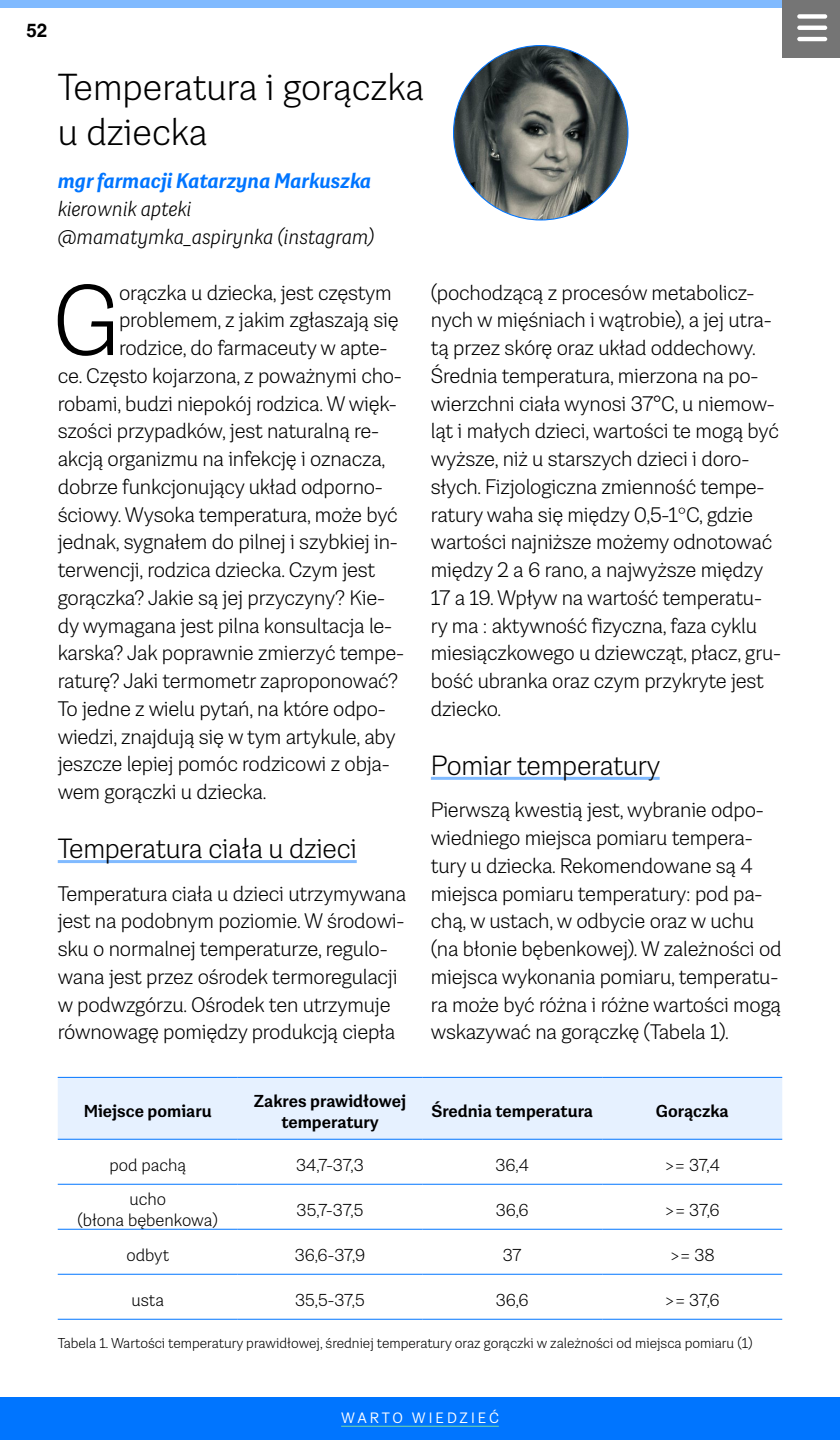
<style>
.page{position:relative;width:840px;height:1440px;background:#fff}
.page>*{position:absolute;margin:0;border:0;box-sizing:border-box;transform-origin:0 0}
.drop{font:300 100.27px "Grotesco";color:#000}
.sub-arty{font:300 37.5px/45px "Grotesco";color:#000}
.Sub-wiedza{font:300 27.75px "Grotesco";letter-spacing:-.01em;color:#000}
.main{font:300 21px/27.8px "Grotesco";letter-spacing:-.01em;color:#000}
.drop-2{font:300 21px "Grotesco";letter-spacing:-.01em;color:#000}
.placowka{font:italic 300 21px "Grotesco";color:#000}
.autor{font:italic 700 21px "Grotesco";color:#0075ff}
.t1{font:700 18.75px "Helvetica";color:#000}
.main-2{font:300 17.25px/20.7px "Grotesco";color:#000;text-align:center}
.main-3{font:700 17.25px/20.7px "Grotesco";color:#000;text-align:center}
.t2{font:15px "Grotesco";letter-spacing:.2em;color:#fff}
.zdjecia{font:300 14.25px "Grotesco";color:#000}
.s1{font-family:"Palatino";font-weight:400}
</style>
<div class="page">
<img style="left:454px;top:46px;width:174px;height:174px;border-radius:87px">
<hr style="left:58px;top:860px;width:299px;height:3px;background:#80baff">
<hr style="left:431px;top:777px;width:229px;height:3px;background:#80baff">
<div style="left:58px;top:1078px;width:724px;height:61px;background:#e6f1ff"></div>
<hr style="left:58px;top:1077px;width:180px;height:1px;background:#0075ff">
<hr style="left:238px;top:1077px;width:184px;height:1px;background:#0075ff">
<hr style="left:422px;top:1077px;width:180px;height:1px;background:#0075ff">
<hr style="left:602px;top:1077px;width:180px;height:1px;background:#0075ff">
<hr style="left:58px;top:1139px;width:180px;height:1px;background:#0075ff">
<hr style="left:238px;top:1139px;width:184px;height:1px;background:#0075ff">
<hr style="left:422px;top:1139px;width:180px;height:1px;background:#0075ff">
<hr style="left:602px;top:1139px;width:180px;height:1px;background:#0075ff">
<hr style="left:58px;top:1184px;width:180px;height:1px;background:#0075ff">
<hr style="left:238px;top:1184px;width:184px;height:1px;background:#0075ff">
<hr style="left:422px;top:1184px;width:180px;height:1px;background:#0075ff">
<hr style="left:602px;top:1184px;width:180px;height:1px;background:#0075ff">
<hr style="left:58px;top:1229px;width:180px;height:1px;background:#0075ff">
<hr style="left:238px;top:1229px;width:184px;height:1px;background:#0075ff">
<hr style="left:422px;top:1229px;width:180px;height:1px;background:#0075ff">
<hr style="left:602px;top:1229px;width:180px;height:1px;background:#0075ff">
<hr style="left:58px;top:1274px;width:180px;height:1px;background:#0075ff">
<hr style="left:238px;top:1274px;width:184px;height:1px;background:#0075ff">
<hr style="left:422px;top:1274px;width:180px;height:1px;background:#0075ff">
<hr style="left:602px;top:1274px;width:180px;height:1px;background:#0075ff">
<hr style="left:58px;top:1319px;width:180px;height:1px;background:#0075ff">
<hr style="left:238px;top:1319px;width:184px;height:1px;background:#0075ff">
<hr style="left:422px;top:1319px;width:180px;height:1px;background:#0075ff">
<hr style="left:602px;top:1319px;width:180px;height:1px;background:#0075ff">
<div style="left:0;top:0;width:840px;height:8px;background:#80baff"></div>
<div style="left:782px;top:0;width:58px;height:58px;background:#757575"></div>
<div style="left:797px;top:14px;width:30px;height:5px;background:#fff;border-radius:2px"></div>
<hr style="left:797px;top:26px;width:30px;height:4px;background:#fff;border-radius:2px">
<hr style="left:797px;top:37px;width:30px;height:4px;background:#fff;border-radius:2px">
<div style="left:0;top:1397px;width:840px;height:43px;background:#0075ff"></div>
<hr style="left:341px;top:1426px;width:158px;height:1px;background:#78d9a3">
<p class="t1" style="left:26px;top:19px;width:22px">52</p>
<p class="sub-arty" style="left:58px;top:64px;width:368px">Temperatura i gorączka u dziecka</p>
<p class="autor" style="left:58px;top:167px;width:315px">mgr farmacji Katarzyna Markuszka</p>
<p class="placowka" style="left:58px;top:196px;width:135px">kierownik apteki</p>
<p class="placowka" style="left:58px;top:223px;width:319px">@mamatymka_aspirynka (instagram)</p>
<p class="drop" style="left:52px;top:261px;width:69px">G</p>
<p class="drop-2" style="left:119px;top:280px;width:274px">orączka u dziecka, jest częstym</p>
<p class="drop-2" style="left:119px;top:308px;width:281px">problemem, z jakim zgłaszają się</p>
<p class="drop-2" style="left:119px;top:335px;width:270px">rodzice, do farmaceuty w apte-</p>
<p class="drop-2" style="left:58px;top:363px;width:346px">ce. Często kojarzona, z poważnymi cho-</p>
<p class="drop-2" style="left:58px;top:391px;width:341px">robami, budzi niepokój rodzica. W więk-</p>
<p class="drop-2" style="left:58px;top:419px;width:323px">szości przypadków, jest naturalną re-</p>
<p class="drop-2" style="left:58px;top:446px;width:329px">akcją organizmu na infekcję i oznacza,</p>
<p class="drop-2" style="left:58px;top:474px;width:327px">dobrze funkcjonujący układ odporno-</p>
<p class="drop-2" style="left:58px;top:502px;width:342px">ściowy. Wysoka temperatura, może być</p>
<p class="drop-2" style="left:58px;top:530px;width:342px">jednak, sygnałem do pilnej i szybkiej in-</p>
<p class="drop-2" style="left:58px;top:557px;width:319px">terwencji, rodzica dziecka. Czym jest</p>
<p class="drop-2" style="left:58px;top:585px;width:329px">gorączka? Jakie są jej przyczyny? Kie-</p>
<p class="drop-2" style="left:58px;top:613px;width:336px">dy wymagana jest pilna konsultacja le-</p>
<p class="drop-2" style="left:58px;top:641px;width:348px">karska? Jak poprawnie zmierzyć tempe-</p>
<p class="drop-2" style="left:58px;top:668px;width:342px">raturę? Jaki termometr zaproponować?</p>
<p class="drop-2" style="left:58px;top:696px;width:330px">To jedne z wielu pytań, na które odpo-</p>
<p class="drop-2" style="left:58px;top:724px;width:340px">wiedzi, znajdują się w tym artykule, aby</p>
<p class="drop-2" style="left:58px;top:752px;width:334px">jeszcze lepiej pomóc rodzicowi z obja-</p>
<p class="drop-2" style="left:58px;top:779px;width:210px">wem gorączki u dziecka.</p>
<p class="Sub-wiedza" style="left:58px;top:832px;width:301px">Temperatura ciała u dzieci</p>
<p class="main" style="left:58px;top:879px;width:350px">Temperatura ciała u dzieci utrzymywana jest na podobnym poziomie. W środowi&shy;sku o normalnej temperaturze, regulo&shy;wana jest przez ośrodek termoregulacji w podwzgórzu. Ośrodek ten utrzymuje równowagę pomiędzy produkcją ciepła</p>
<p class="main" style="left:431px;top:278px;width:352px">(pochodzącą z procesów metabolicz&shy;nych w mięśniach i wątrobie), a jej utra&shy;tą przez skórę oraz układ oddechowy.<br>Średnia temperatura, mierzona na po&shy;wierzchni ciała wynosi 37°C, u niemow&shy;ląt i małych dzieci, wartości te mogą być wyższe, niż u starszych dzieci i doro&shy;słych. Fizjologiczna zmienność tempe&shy;ratury waha się między 0,5-1<span class="s1">°</span>C, gdzie wartości najniższe możemy odnotować między 2 a 6 rano, a najwyższe między 17 a 19. Wpływ na wartość temperatu&shy;ry ma : aktywność fizyczna, faza cyklu miesiączkowego u dziewcząt, płacz, gru&shy;bość ubranka oraz czym przykryte jest dziecko.</p>
<p class="Sub-wiedza" style="left:431px;top:749px;width:231px">Pomiar temperatury</p>
<p class="main" style="left:431px;top:796px;width:352px">Pierwszą kwestią jest, wybranie odpo&shy;wiedniego miejsca pomiaru tempera&shy;tury u dziecka. Rekomendowane są 4 miejsca pomiaru temperatury: pod pa&shy;chą, w ustach, w odbycie oraz w uchu (na błonie bębenkowej). W zależności od miejsca wykonania pomiaru, temperatu&shy;ra może być różna i różne wartości mogą wskazywać na gorączkę (Tabela 1).</p>
<p class="main-3" style="left:84px;top:1101px;width:130px">Miejsce pomiaru</p>
<p class="main-3" style="left:254px;top:1091px;width:154px">Zakres prawidłowej temperatury</p>
<p class="main-3" style="left:431px;top:1101px;width:163px">Średnia temperatura</p>
<p class="main-3" style="left:656px;top:1101px;width:74px">Gorączka</p>
<p class="main-2" style="left:110px;top:1154px;width:78px">pod pachą</p>
<p class="main-2" style="left:296px;top:1154px;width:69px">34,7-37,3</p>
<p class="main-2" style="left:495px;top:1154px;width:35px">36,4</p>
<p class="main-2" style="left:664px;top:1154px;width:57px">&gt;= 37,4</p>
<p class="main-2" style="left:78px;top:1189px;width:142px">ucho<br>(błona bębenkowa)</p>
<p class="main-2" style="left:297px;top:1199px;width:68px">35,7-37,5</p>
<p class="main-2" style="left:496px;top:1199px;width:35px">36,6</p>
<p class="main-2" style="left:665px;top:1199px;width:57px">&gt;= 37,6</p>
<p class="main-2" style="left:126px;top:1244px;width:44px">odbyt</p>
<p class="main-2" style="left:295px;top:1244px;width:72px">36,6-37,9</p>
<p class="main-2" style="left:503px;top:1244px;width:20px">37</p>
<p class="main-2" style="left:670px;top:1244px;width:46px">&gt;= 38</p>
<p class="main-2" style="left:132px;top:1289px;width:34px">usta</p>
<p class="main-2" style="left:295px;top:1289px;width:71px">35,5-37,5</p>
<p class="main-2" style="left:496px;top:1289px;width:35px">36,6</p>
<p class="main-2" style="left:665px;top:1289px;width:57px">&gt;= 37,6</p>
<p class="zdjecia" style="left:58px;top:1335px;width:696px">Tabela 1. Wartości temperatury prawidłowej, średniej temperatury oraz gorączki w zależności od miejsca pomiaru (1)</p>
<p class="t2" style="left:341px;top:1409px;width:159px">WARTO WIEDZIEĆ</p>
</div>
